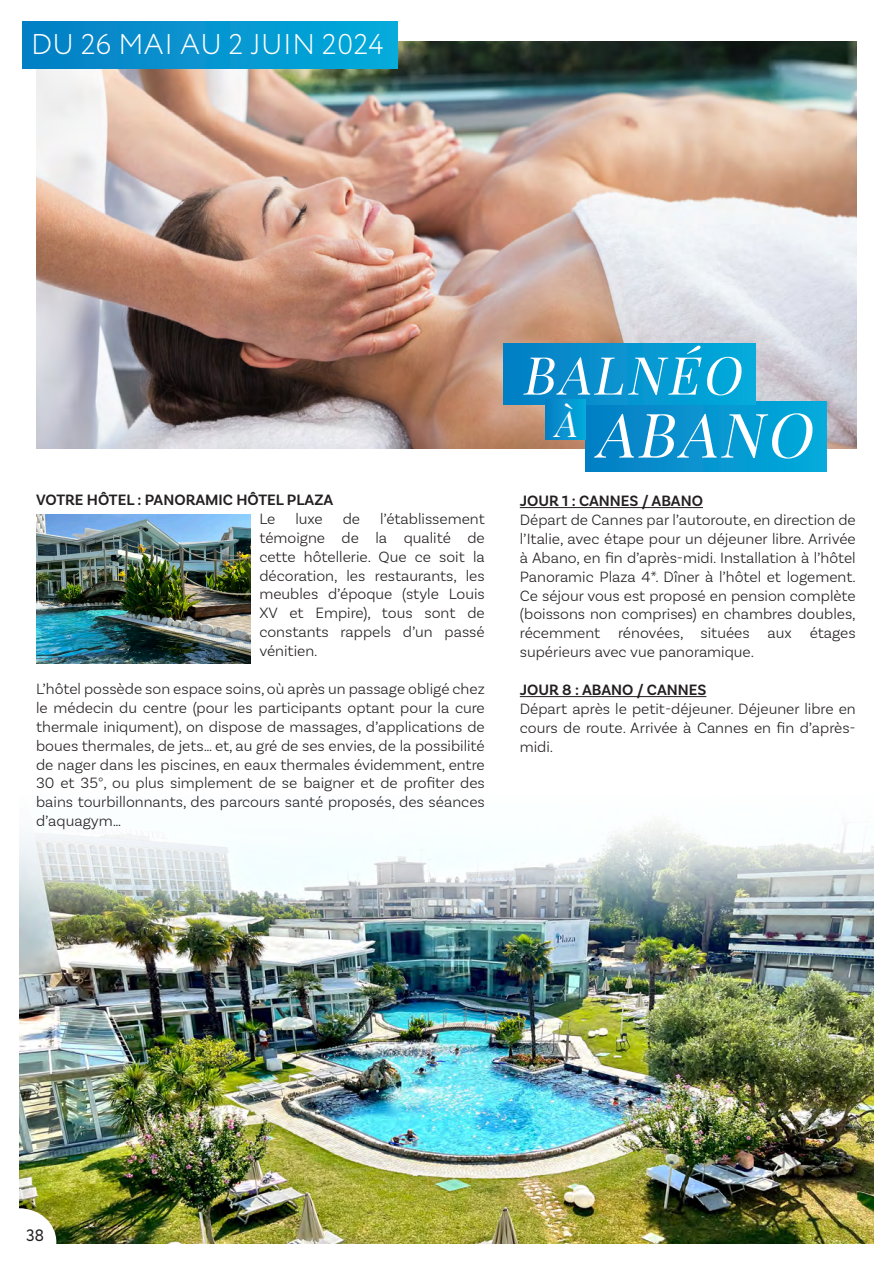
<style>
.page{position:relative;width:893px;height:1263px;background:#fff}
.page>*{position:absolute;margin:0;border:0;box-sizing:border-box;transform-origin:0 0}
.t1{font:italic 61.5px "Playfair Display";color:#fff}
.t2{font:italic 52.5px "Playfair Display";color:#fff}
.t3{font:300 28.5px "Circe";letter-spacing:.01em;color:#fff}
.t4{font:16.5px "Circe";color:#231f20}
.t5{font:300 15.75px/18.9px "Basic Sans";color:#231f20;text-align:justify}
.t6{font:600 15.75px "Basic Sans";color:#231f20}
</style>
<div class="page">
<img style="left:20px;top:951px;width:853px;height:292px">
<img style="left:19px;top:821px;width:855px;height:130px">
<img style="left:36px;top:41px;width:821px;height:408px">
<div style="left:22px;top:21px;width:376px;height:47px;background:linear-gradient(to right,#067ec4,#04abdb)"></div>
<hr style="left:520px;top:507px;width:183px;height:1px;background:#231f20">
<hr style="left:520px;top:696px;width:186px;height:1px;background:#231f20">
<svg style="left:504px;top:343px;width:322px;height:128px;background:#2d9ecd"></svg>
<img style="left:36px;top:514px;width:215px;height:149px">
<svg style="left:19px;top:1208px;width:37px;height:35px"></svg>
<p class="t3" style="left:31px;top:25px;width:354px">DU 26 MAI AU 2 JUIN 2024</p>
<p class="t6" style="left:36px;top:490px;width:299px">VOTRE HÔTEL : PANORAMIC HÔTEL PLAZA</p>
<p class="t5" style="left:259px;top:509px;width:18px">Le</p>
<p class="t5" style="left:295px;top:509px;width:29px">luxe</p>
<p class="t5" style="left:343px;top:509px;width:19px">de</p>
<p class="t5" style="left:259px;top:509px;width:227px;text-indent:121px">l’établissement témoigne de la qualité de cette hôtellerie. Que ce soit la décoration, les restaurants, les meubles d’époque (style Louis XV et Empire), tous sont de constants rappels d’un passé vénitien.</p>
<p class="t5" style="left:36px;top:679px;width:450px">L’hôtel possède son espace soins, où après un passage obligé chez le médecin du centre (pour les participants optant pour la cure thermale iniqument), on dispose de massages, d’applications de boues thermales, de jets… et, au gré de ses envies, de la possibilité de nager dans les piscines, en eaux thermales évidemment, entre 30 et 35°, ou plus simplement de se baigner et de profiter des bains tourbillonnants, des parcours santé proposés, des séances d’aquagym…</p>
<p class="t2" style="left:521px;top:334px;width:235px">BALNÉO</p>
<p class="t1" style="left:554px;top:387px;width:275px"><sup>À</sup> ABANO</p>
<p class="t6" style="left:520px;top:491px;width:185px">JOUR 1 : CANNES / ABANO</p>
<p class="t5" style="left:520px;top:510px;width:337px">Départ de Cannes par l’autoroute, en direction de l’Italie, avec étape pour un déjeuner libre. Arrivée à Abano, en fin d’après-midi. Installation à l’hôtel Panoramic Plaza 4*. Dîner à l’hôtel et logement.<br>Ce séjour vous est proposé en pension complète (boissons non comprises) en chambres doubles, récemment rénovées, situées aux étages supérieurs avec vue panoramique.</p>
<p class="t6" style="left:520px;top:680px;width:188px">JOUR 8 : ABANO / CANNES</p>
<p class="t5" style="left:520px;top:699px;width:337px">Départ après le petit-déjeuner. Déjeuner libre en cours de route. Arrivée à Cannes en fin d’après&shy;midi.</p>
<p class="t4" style="left:26px;top:1224px;width:20px">38</p>
</div>
